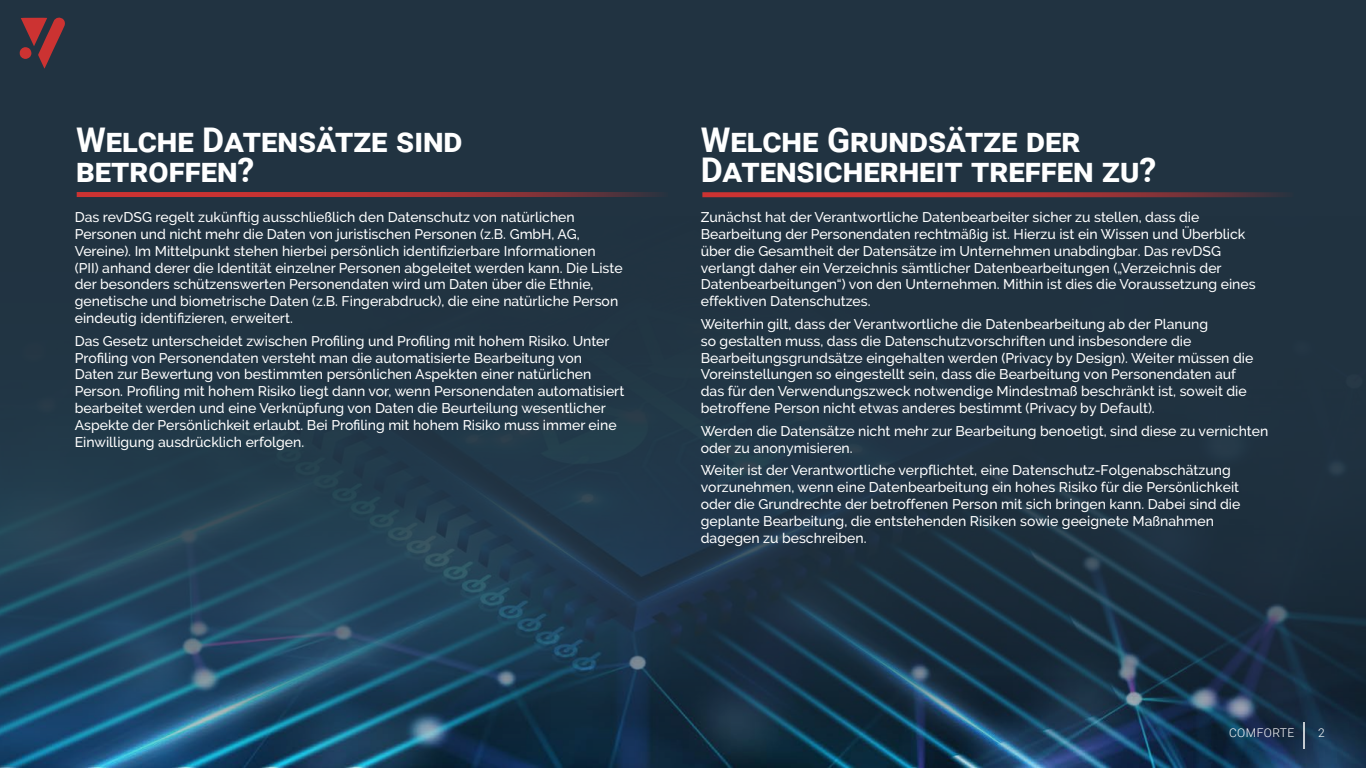
<style>
.page{position:relative;width:1366px;height:768px;background:#fff}
.page>*{position:absolute;margin:0;border:0;box-sizing:border-box;transform-origin:0 0}
.t1{font:700 34px/30px "Roboto";color:#fff}
.t2{font:500 14px/16.8px "Raleway";color:#fff}
.t3{font:300 12px "Roboto";letter-spacing:.035em;color:#fff}
</style>
<div class="page">
<div style="left:0;top:0;width:1366px;height:104px;background:#213341"></div>
<img style="left:0;top:104px;width:1366px;height:664px">
<svg style="left:77px;top:192px;width:591px;height:5px;background:#a33335"></svg>
<svg style="left:702px;top:192px;width:592px;height:5px;background:#9d3335"></svg>
<svg style="left:1304px;top:722px;width:1px;height:27px"></svg>
<svg style="left:19px;top:17px;width:46px;height:52px;background:#6a333a"></svg>
<h1 class="t1" style="left:76px;top:124px;width:388px">Welche Datensätze sind betroffen?</h1>
<p class="t2" style="left:75px;top:209px;width:549px">Das revDSG regelt zukünftig ausschließlich den Datenschutz von natürlichen Personen und nicht mehr die Daten von juristischen Personen (z.B. GmbH, AG, Vereine). Im Mittelpunkt stehen hierbei persönlich identifizierbare Informationen (PII) anhand derer die Identität einzelner Personen abgeleitet werden kann. Die Liste der besonders schützenswerten Personendaten wird um Daten über die Ethnie, genetische und biometrische Daten (z.B. Fingerabdruck), die eine natürliche Person eindeutig identifizieren, erweitert.</p>
<p class="t2" style="left:75px;top:332px;width:551px">Das Gesetz unterscheidet zwischen Profiling und Profiling mit hohem Risiko. Unter Profiling von Personendaten versteht man die automatisierte Bearbeitung von Daten zur Bewertung von bestimmten persönlichen Aspekten einer natürlichen Person. Profiling mit hohem Risiko liegt dann vor, wenn Personendaten automatisiert bearbeitet werden und eine Verknüpfung von Daten die Beurteilung wesentlicher Aspekte der Persönlichkeit erlaubt. Bei Profiling mit hohem Risiko muss immer eine Einwilligung ausdrücklich erfolgen.</p>
<h1 class="t1" style="left:701px;top:124px;width:457px">Welche Grundsätze der<br>Datensicherheit treffen zu?</h1>
<p class="t2" style="left:701px;top:209px;width:556px">Zunächst hat der Verantwortliche Datenbearbeiter sicher zu stellen, dass die Bearbeitung der Personendaten rechtmäßig ist. Hierzu ist ein Wissen und Überblick über die Gesamtheit der Datensätze im Unternehmen unabdingbar. Das revDSG verlangt daher ein Verzeichnis sämtlicher Datenbearbeitungen („Verzeichnis der Datenbearbeitungen“) von den Unternehmen. Mithin ist dies die Voraussetzung eines effektiven Datenschutzes.</p>
<p class="t2" style="left:701px;top:316px;width:554px">Weiterhin gilt, dass der Verantwortliche die Datenbearbeitung ab der Planung<br>so gestalten muss, dass die Datenschutzvorschriften und insbesondere die Bearbeitungsgrundsätze eingehalten werden (Privacy by Design). Weiter müssen die Voreinstellungen so eingestellt sein, dass die Bearbeitung von Personendaten auf das für den Verwendungszweck notwendige Mindestmaß beschränkt ist, soweit die betroffene Person nicht etwas anderes bestimmt (Privacy by Default).</p>
<p class="t2" style="left:701px;top:422px;width:569px">Werden die Datensätze nicht mehr zur Bearbeitung benoetigt, sind diese zu vernichten oder zu anonymisieren.</p>
<p class="t2" style="left:701px;top:462px;width:541px">Weiter ist der Verantwortliche verpflichtet, eine Datenschutz-Folgenabschätzung vorzunehmen, wenn eine Datenbearbeitung ein hohes Risiko für die Persönlichkeit oder die Grundrechte der betroffenen Person mit sich bringen kann. Dabei sind die geplante Bearbeitung, die entstehenden Risiken sowie geeignete Maßnahmen dagegen zu beschreiben.</p>
<p class="t3" style="left:1229px;top:724px;width:67px">COMFORTE</p>
<p class="t3" style="left:1318px;top:724px;width:8px">2</p>
</div>
